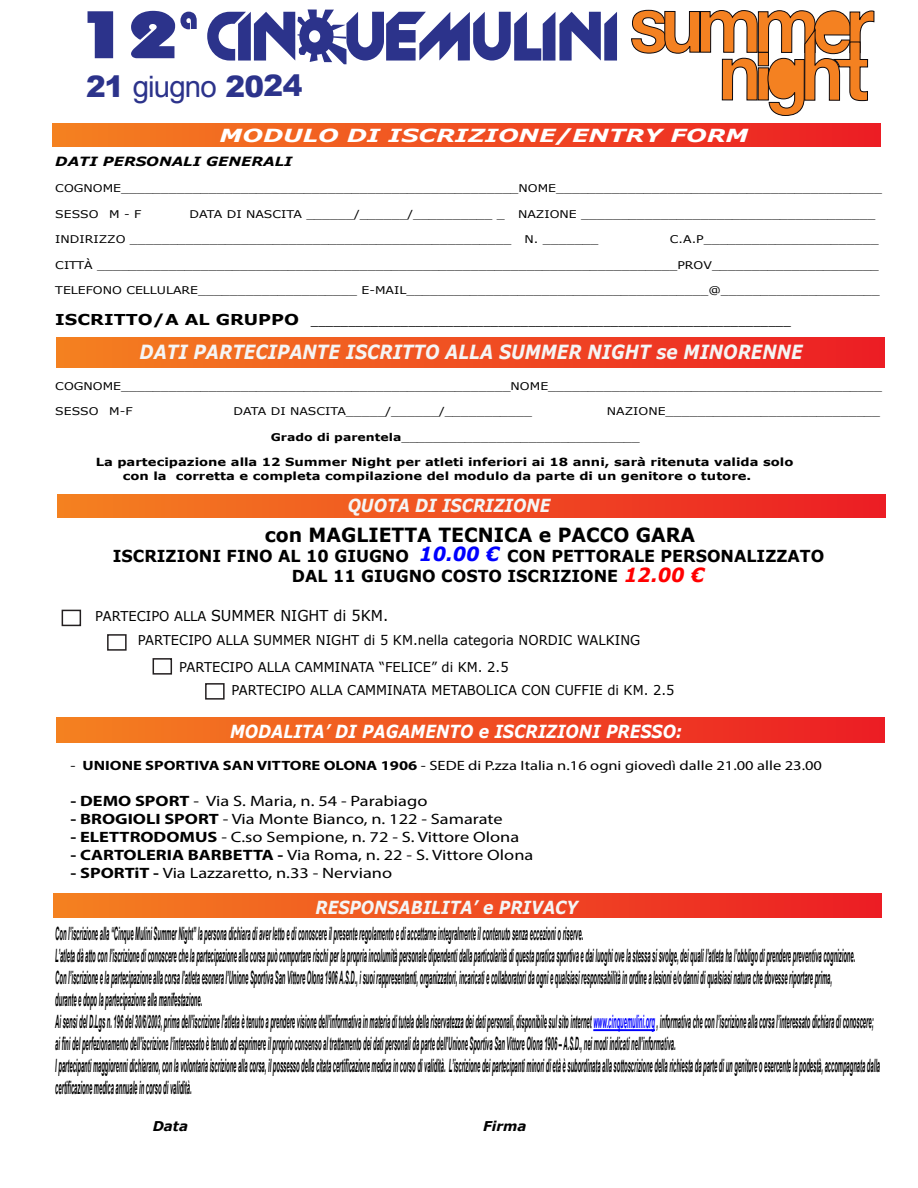
<style>
.page{position:relative;width:918px;height:1188px;background:#fff}
.page>*{position:absolute;margin:0;border:0;box-sizing:border-box;transform-origin:0 0}
.t1{font:800 73.8px "Bauhaus";color:#2c338b;scale:1.24 1}
.t2{font:900 29.55px "Arial";letter-spacing:-.025em;color:#2c338b}
.t3{font:italic 700 19.5px "Verdana";color:#f5f5f5;scale:.87 1}
.t4{font:700 19.5px "Verdana";color:#000}
.t5{font:italic 700 19.5px "Verdana";color:#00f}
.t6{font:italic 700 19.5px "Verdana";color:#f00}
.t7{font:italic 700 18.45px/22px "Arial";color:#000;scale:.32 1}
.t8{font:italic 700 18px "Verdana";color:#f5f5f5;scale:.87 1}
.t9{font:italic 700 18px "Verdana";color:#fff;scale:.87 1}
.t10{font:italic 700 18px "Verdana";color:#fff;scale:1.34 1}
.t11{font:700 16.5px/19.8px "Verdana";color:#000}
.t12{font:15px "Myriad Pro";color:#000;scale:1.22 1}
.t13{font:15px "Myriad Pro";color:#000}
.t14{font:15px "Verdana";color:#000}
.t15{font:700 15px "Verdana";color:#000;scale:1.18 1}
.t16{font:13.5px/27px "Verdana";color:#000}
.t17{font:13.5px "Myriad Pro";color:#000;scale:1.22 1}
.t18{font:italic 700 13.5px "Verdana";color:#000}
.t19{font:italic 700 12.75px "Verdana";color:#000;scale:1.18 1}
.t20{font:700 11.1px/13.4px "Verdana";color:#000;scale:1.18 1}
.t21{font:10.65px "Verdana";color:#000;scale:1.18 1}
.s1{font-weight:400}
.s2{font-weight:700}
.s3{font-size:13.5px}
.s4{color:#00f}
</style>
<div class="page">
<div style="left:52px;top:123px;width:828px;height:23px;background:linear-gradient(to right,#f48120,#ec1d24)"></div>
<div style="left:57px;top:494px;width:828px;height:23px;background:linear-gradient(to right,#f48120,#ec1d24)"></div>
<div style="left:57px;top:718px;width:828px;height:25px;background:linear-gradient(to right,#f48120,#ec1d24)"></div>
<div style="left:107px;top:634px;width:20px;height:17px;background:#fff;border:2px solid #231f20"></div>
<hr style="left:593px;top:1029px;width:62px;height:2px;background:#00f">
<div style="left:57px;top:337px;width:828px;height:31px;background:linear-gradient(to right,#f48120,#ec1d24)"></div>
<div style="left:62px;top:610px;width:19px;height:16px;background:#fff;border:2px solid #231f20"></div>
<div style="left:53px;top:894px;width:828px;height:23px;background:linear-gradient(to right,#f48120,#ec1d24)"></div>
<div style="left:205px;top:683px;width:20px;height:17px;background:#fff;border:2px solid #231f20"></div>
<div style="left:153px;top:658px;width:19px;height:17px;background:#fff;border:2px solid #231f20"></div>
<svg style="left:207px;top:9px;width:410px;height:55px"></svg>
<svg style="left:180px;top:12px;width:17px;height:17px"></svg>
<svg style="left:631px;top:10px;width:243px;height:106px"></svg>
<h1 class="t1" style="left:78px;top:3px;width:83px">12</h1>
<h2 class="t2" style="left:86px;top:65px;width:218px">21 <span class="s1">giugno</span> 2024</h2>
<p class="t10" style="left:220px;top:122px;width:396px">MODULO DI ISCRIZIONE/ENTRY FORM</p>
<p class="t19" style="left:55px;top:152px;width:202px">DATI PERSONALI GENERALI</p>
<p class="t21" style="left:55px;top:181px;width:702px">COGNOME__________________________________________________NOME_________________________________________</p>
<p class="t21" style="left:55px;top:206px;width:74px">SESSO M - F</p>
<p class="t21" style="left:189px;top:206px;width:583px">DATA DI NASCITA ______/______/__________ _ NAZIONE _____________________________________</p>
<p class="t21" style="left:55px;top:232px;width:462px">INDIRIZZO ________________________________________________ N. _______</p>
<p class="t21" style="left:670px;top:232px;width:178px">C.A.P______________________</p>
<p class="t21" style="left:55px;top:257px;width:699px">CITTÀ _________________________________________________________________________PROV_____________________</p>
<p class="t21" style="left:55px;top:283px;width:700px">TELEFONO CELLULARE____________________ E-MAIL______________________________________@____________________</p>
<p class="t15" style="left:55px;top:309px;width:208px">ISCRITTO/A AL GRUPPO</p>
<p class="t13" style="left:311px;top:311px;width:481px">________________________________________________________________</p>
<p class="t3" style="left:140px;top:339px;width:764px">DATI PARTECIPANTE ISCRITTO ALLA SUMMER NIGHT se MINORENNE</p>
<p class="t21" style="left:55px;top:379px;width:702px">COGNOME_________________________________________________NOME__________________________________________</p>
<p class="t21" style="left:55px;top:404px;width:67px">SESSO M-F</p>
<p class="t21" style="left:233px;top:404px;width:255px">DATA DI NASCITA_____/______/___________</p>
<p class="t21" style="left:607px;top:404px;width:233px">NAZIONE___________________________</p>
<p class="t21" style="left:271px;top:429px;width:314px"><span class="s2">Grado di parentela</span>______________________________</p>
<p class="t20" style="left:123px;top:455px;width:570px;text-indent:-27px">La partecipazione alla 12 Summer Night per atleti inferiori ai 18 anni, sarà ritenuta valida solo con la corretta e completa compilazione del modulo da parte di un genitore o tutore.</p>
<p class="t8" style="left:348px;top:493px;width:235px">QUOTA DI ISCRIZIONE</p>
<p class="t4" style="left:265px;top:521px;width:432px">con MAGLIETTA TECNICA e PACCO GARA</p>
<p class="t11" style="left:113px;top:546px;width:298px">ISCRIZIONI FINO AL 10 GIUGNO</p>
<p class="t5" style="left:419px;top:540px;width:82px">10.00 €</p>
<p class="t11" style="left:292px;top:546px;width:534px;text-indent:215px">CON PETTORALE PERSONALIZZATO<br>DAL 11 GIUGNO COSTO ISCRIZIONE</p>
<p class="t14" style="left:95px;top:606px;width:295px"><span class="s3">PARTECIPO ALLA</span> SUMMER NIGHT di 5KM.</p>
<p class="t16" style="left:179px;top:626px;width:463px;text-indent:-41px">PARTECIPO ALLA SUMMER NIGHT di 5 KM.nella categoria NORDIC WALKING<br>PARTECIPO ALLA CAMMINATA “FELICE” di KM. 2.5</p>
<p class="t16" style="left:231px;top:677px;width:444px">PARTECIPO ALLA CAMMINATA METABOLICA CON CUFFIE di KM. 2.5</p>
<p class="t6" style="left:624px;top:561px;width:82px">12.00 €</p>
<p class="t9" style="left:230px;top:719px;width:521px">MODALITA’ DI PAGAMENTO e ISCRIZIONI PRESSO:</p>
<p class="t17" style="left:71px;top:757px;width:617px">- <span class="s2">UNIONE SPORTIVA SAN VITTORE OLONA 1906</span> - SEDE di P.zza Italia n.16 ogni giovedì dalle 21.00 alle 23.00</p>
<p class="t12" style="left:71px;top:792px;width:294px"><span class="s2">- DEMO SPORT</span> - Via S. Maria, n. 54 - Parabiago</p>
<p class="t12" style="left:71px;top:810px;width:356px"><span class="s2">- BROGIOLI SPORT</span> - Via Monte Bianco, n. 122 - Samarate</p>
<p class="t12" style="left:71px;top:828px;width:369px"><span class="s2">- ELETTRODOMUS</span> - C.so Sempione, n. 72 - S. Vittore Olona</p>
<p class="t12" style="left:71px;top:846px;width:381px"><span class="s2">- CARTOLERIA BARBETTA -</span> Via Roma, n. 22 - S. Vittore Olona</p>
<p class="t12" style="left:71px;top:864px;width:265px"><span class="s2">- SPORTiT -</span> Via Lazzaretto, n.33 - Nerviano</p>
<p class="t8" style="left:315px;top:895px;width:303px">RESPONSABILITA’ e PRIVACY</p>
<p class="t7" style="left:55px;top:923px;width:2579px">Con l’iscrizione alla “Cinque Mulini Summer Night” la persona dichiara di aver letto e di conoscere il presente regolamento e di accettarne integralmente il contenuto senza eccezioni o riserve.<br>L’atleta dà atto con l’iscrizione di conoscere che la partecipazione alla corsa può comportare rischi per la propria incolumità personale dipendenti dalla particolarità di questa pratica sportiva e dai luoghi ove la stessa si svolge, dei quali l’atleta ha l’obbligo di prendere preventiva cognizione.<br>Con l’iscrizione e la partecipazione alla corsa l’atleta esonera l’Unione Sportiva San Vittore Olona 1906 A.S.D., i suoi rappresentanti, organizzatori, incaricati e collaboratori da ogni e qualsiasi responsabilità in ordine a lesioni e/o danni di qualsiasi natura che dovesse riportare prima,<br>durante e dopo la partecipazione alla manifestazione.<br>Ai sensi del D.Lgs n. 196 del 30/6/2003, prima dell’iscrizione l’atleta è tenuto a prendere visione dell’informativa in materia di tutela della riservatezza dei dati personali, disponibile sul sito internet <span class="s4">www.cinquemulini.org</span> , informativa che con l’iscrizione alla corsa l’interessato dichiara di conoscere; ai fini del perfezionamento dell’iscrizione l’interessato è tenuto ad esprimere il proprio consenso al trattamento dei dati personali da parte dell’Unione Sportiva San Vittore Olona 1906 – A.S.D., nei modi indicati nell’informativa.<br>I partecipanti maggiorenni dichiarano, con la volontaria iscrizione alla corsa, il possesso della citata certificazione medica in corso di validità. L’iscrizione dei partecipanti minori di età è subordinata alla sottoscrizione della richiesta da parte di un genitore o esercente la podestà, accompagnata dalla certificazione medica annuale in corso di validità.</p>
<p class="t18" style="left:153px;top:1117px;width:37px">Data</p>
<p class="t18" style="left:483px;top:1117px;width:45px">Firma</p>
</div>
